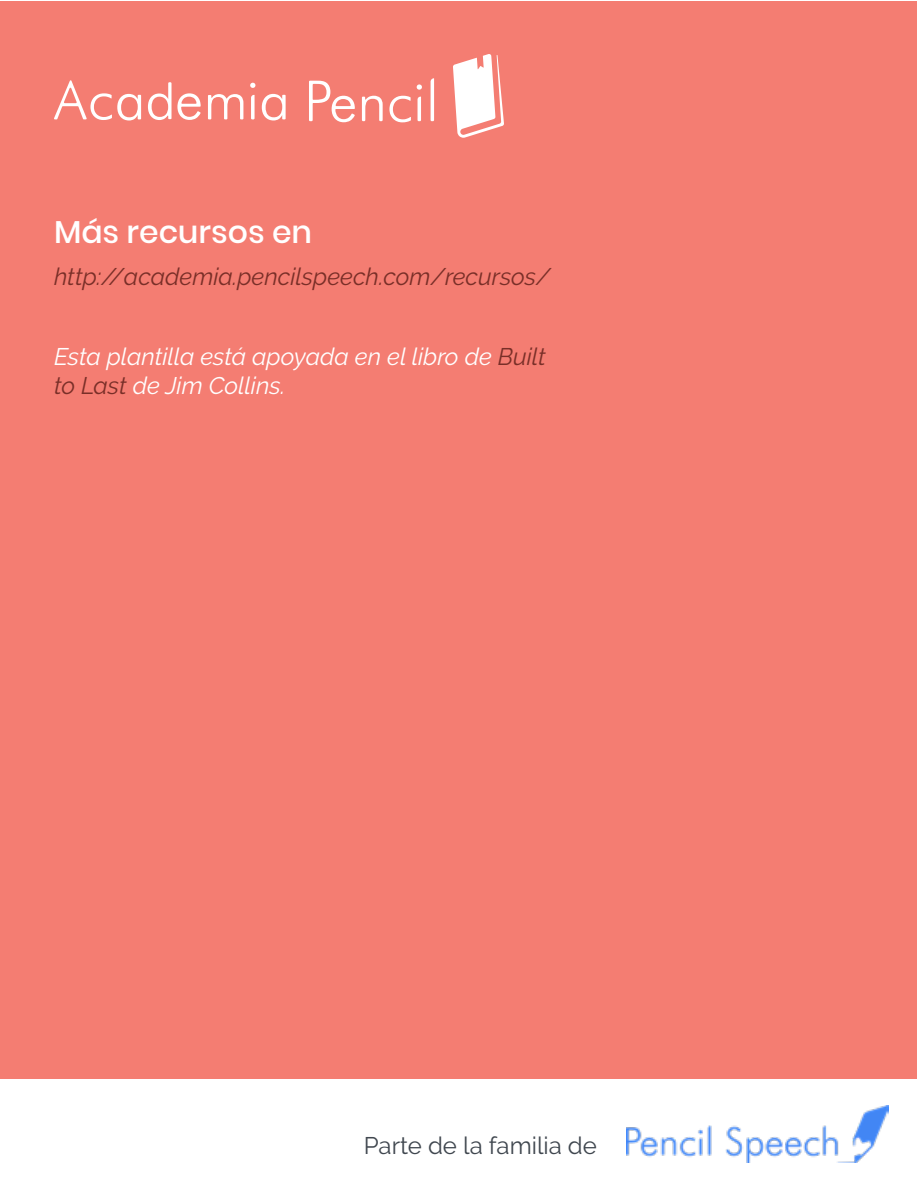
<style>
.page{position:relative;width:918px;height:1188px;background:#fff}
.page>*{position:absolute;margin:0;border:0;box-sizing:border-box;transform-origin:0 0}
.t1{font:500 31.5px "Poppins";color:#fff}
.t2{font:italic 24px/28.8px "Raleway";color:#fff}
.t3{font:italic 24px "Raleway";color:#792f28}
.t4{font:24px "Raleway";color:#40474f}
.s1{color:#792f28}
</style>
<div class="page">
<div style="left:1px;top:1px;width:916px;height:1077px;background:#f47d72"></div>
<svg style="left:309px;top:81px;width:46px;height:41px"></svg>
<svg style="left:362px;top:96px;width:21px;height:25px"></svg>
<svg style="left:389px;top:96px;width:22px;height:26px"></svg>
<svg style="left:417px;top:84px;width:5px;height:6px"></svg>
<svg style="left:418px;top:97px;width:3px;height:24px"></svg>
<svg style="left:431px;top:78px;width:3px;height:43px"></svg>
<svg style="left:262px;top:94px;width:24px;height:27px"></svg>
<svg style="left:208px;top:94px;width:35px;height:25px"></svg>
<svg style="left:250px;top:83px;width:5px;height:5px"></svg>
<svg style="left:251px;top:95px;width:4px;height:24px"></svg>
<svg style="left:148px;top:82px;width:53px;height:38px"></svg>
<svg style="left:54px;top:80px;width:87px;height:41px"></svg>
<svg style="left:453px;top:54px;width:51px;height:84px"></svg>
<img style="left:627px;top:1105px;width:262px;height:58px">
<h1 class="t1" style="left:54px;top:213px;width:260px">Más recursos en</h1>
<p class="t3" style="left:54px;top:263px;width:498px">http://academia.pencilspeech.com/recursos/</p>
<p class="t2" style="left:54px;top:342px;width:494px">Esta plantilla está apoyada en el libro de <span class="s1">Built to Last</span> de Jim Collins.</p>
<p class="t4" style="left:364px;top:1131px;width:235px">Parte de la familia de</p>
</div>
